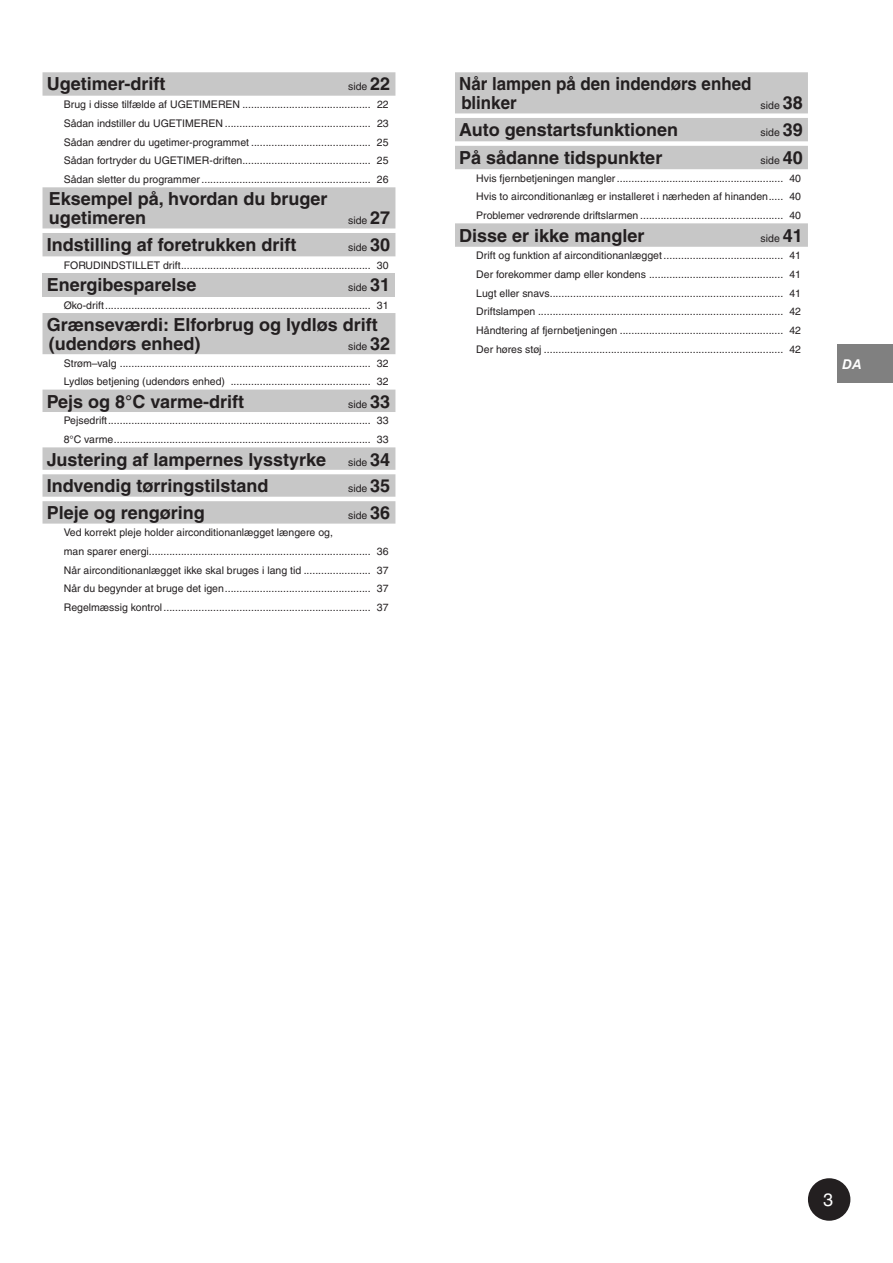
<style>
.page{position:relative;width:893px;height:1263px;background:#fff}
.page>*{position:absolute;margin:0;border:0;box-sizing:border-box;transform-origin:0 0}
.t1{font:700 18px/18.8px "Helvetica";color:#231f20}
.t2{font:700 18px/18.8px "Helvetica";color:#231f20;scale:.94 1}
.t3{font:18px "Helvetica";color:#fff}
.t4{font:italic 700 13.5px "Arial";color:#fff}
.t5{font:10.5px/18.8px "Helvetica";color:#231f20;text-align:right}
.s1{font-weight:700;font-size:18px}
</style>
<div class="page">
<svg style="left:455px;top:72px;width:353px;height:175px"></svg>
<svg style="left:455px;top:118px;width:353px;height:51px"></svg>
<svg style="left:43px;top:72px;width:352px;height:452px"></svg>
<div style="left:43px;top:273px;width:352px;height:23px;background:#c7c7c7"></div>
<div style="left:808px;top:1178px;width:42px;height:43px;background:#231f20;border-radius:50%"></div>
<div style="left:838px;top:344px;width:55px;height:39px;background:#808080"></div>
<h1 class="t1" style="left:47px;top:74px;width:120px">Ugetimer-drift</h1>
<p class="t5" style="left:64px;top:78px;width:328px;line-height:17.7px">side <span class="s1">22<br></span>Brug i disse tilfælde af UGETIMEREN ............................................ 22</p>
<p class="t5" style="left:64px;top:114px;width:326px;text-align:justify">Sådan indstiller du UGETIMEREN .................................................. 23<br>Sådan ændrer du ugetimer-programmet ......................................... 25<br>Sådan fortryder du UGETIMER-driften ............................................ 25<br>Sådan sletter du programmer .......................................................... 26</p>
<h1 class="t1" style="left:49px;top:189px;width:280px">Eksempel på, hvordan du bruger ugetimeren</h1>
<p class="t5" style="left:348px;top:211px;width:44px">side <span class="s1">27</span></p>
<h1 class="t1" style="left:47px;top:235px;width:251px">Indstilling af foretrukken drift</h1>
<p class="t5" style="left:64px;top:239px;width:328px;line-height:17.7px">side <span class="s1">30<br></span>FORUDINDSTILLET drift ................................................................. 30</p>
<h1 class="t1" style="left:47px;top:275px;width:151px">Energibesparelse</h1>
<p class="t5" style="left:64px;top:279px;width:328px;line-height:17.7px">side <span class="s1">31<br></span>Øko-drift ........................................................................................... 31</p>
<h1 class="t1" style="left:47px;top:315px;width:333px">Grænseværdi: Elforbrug og lydløs drift (udendørs enhed)</h1>
<p class="t5" style="left:64px;top:338px;width:328px;line-height:16.6px">side <span class="s1">32<br></span>Strøm–valg ...................................................................................... 32</p>
<p class="t5" style="left:64px;top:372px;width:326px">Lydløs betjening (udendørs enhed) ................................................ 32</p>
<h1 class="t1" style="left:47px;top:392px;width:199px">Pejs og 8°C varme-drift</h1>
<p class="t5" style="left:64px;top:396px;width:328px;line-height:16.6px">side <span class="s1">33<br></span>Pejsedrift .......................................................................................... 33</p>
<p class="t5" style="left:64px;top:430px;width:326px">8°C varme ........................................................................................ 33</p>
<h1 class="t1" style="left:47px;top:450px;width:281px">Justering af lampernes lysstyrke</h1>
<p class="t5" style="left:348px;top:452px;width:44px">side <span class="s1">34</span></p>
<h1 class="t1" style="left:47px;top:476px;width:223px">Indvendig tørringstilstand</h1>
<p class="t5" style="left:348px;top:479px;width:44px">side <span class="s1">35</span></p>
<h1 class="t1" style="left:47px;top:503px;width:160px">Pleje og rengøring</h1>
<p class="t5" style="left:348px;top:506px;width:44px">side <span class="s1">36</span></p>
<p class="t5" style="left:64px;top:523px;width:326px;text-align:left">Ved korrekt pleje holder airconditionanlægget længere og,<br>man sparer energi. ........................................................................... 36<br>Når airconditionanlægget ikke skal bruges i lang tid ....................... 37<br>Når du begynder at bruge det igen .................................................. 37<br>Regelmæssig kontrol ....................................................................... 37</p>
<h1 class="t2" style="left:459px;top:74px;width:312px">Når lampen på den indendørs enhed blinker</h1>
<p class="t5" style="left:761px;top:96px;width:44px">side <span class="s1">38</span></p>
<h1 class="t1" style="left:459px;top:120px;width:221px">Auto genstartsfunktionen</h1>
<p class="t5" style="left:761px;top:123px;width:44px">side <span class="s1">39</span></p>
<h1 class="t1" style="left:459px;top:148px;width:205px">På sådanne tidspunkter</h1>
<p class="t5" style="left:476px;top:151px;width:328px;line-height:17.7px">side <span class="s1">40<br></span>Hvis fjernbetjeningen mangler ......................................................... 40</p>
<p class="t5" style="left:476px;top:187px;width:326px;text-align:left">Hvis to airconditionanlæg er installeret i nærheden af hinanden ..... 40<br>Problemer vedrørende driftslarmen ................................................. 40</p>
<h1 class="t1" style="left:459px;top:226px;width:187px">Disse er ikke mangler</h1>
<p class="t5" style="left:476px;top:229px;width:328px;line-height:17.7px">side <span class="s1">41<br></span>Drift og funktion af airconditionanlægget ......................................... 41</p>
<p class="t5" style="left:476px;top:265px;width:326px;text-align:justify">Der forekommer damp eller kondens .............................................. 41<br>Lugt eller snavs ................................................................................ 41<br>Driftslampen .................................................................................... 42<br>Håndtering af fjernbetjeningen ........................................................ 42<br>Der høres støj .................................................................................. 42</p>
<p class="t4" style="left:842px;top:355px;width:21px">DA</p>
<h1 class="t3" style="left:823px;top:1189px;width:12px">3</h1>
</div>
